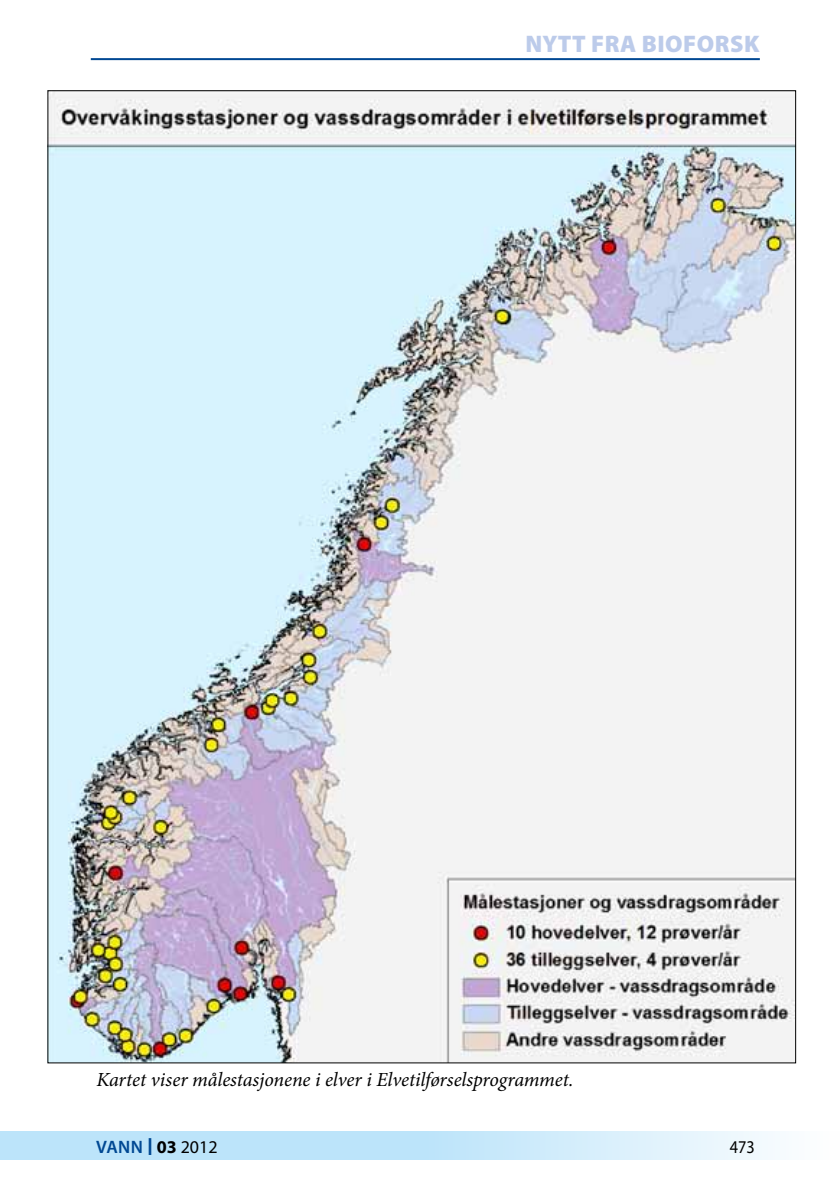
<style>
.page{position:relative;width:840px;height:1191px;background:#fff}
.page>*{position:absolute;margin:0;border:0;box-sizing:border-box;transform-origin:0 0}
.t1{font:900 24px "Myriad Pro";letter-spacing:.02em;color:#bccbea}
.t2{font:italic 20px "Minion Pro";letter-spacing:-.005em;color:#000}
.t3{font:600 18px "Myriad Pro";color:#004893}
.t4{font:18px "Myriad Pro";color:#000;scale:.9 1}
.s1{font-size:25px}
.s2{font-weight:700;color:#000}
.s3{font-weight:400;color:#000}
</style>
<div class="page">
<svg style="left:0;top:1131px;width:773px;height:29px;background:#c8e8fa"></svg>
<hr style="left:91px;top:58px;width:668px;height:2px;background:#004893">
<img style="left:49px;top:92px;width:744px;height:969px">
<p class="t1" style="left:525px;top:30px;width:235px">NYTT FRA BIOFORSK</p>
<p class="t2" style="left:96px;top:1065px;width:478px">Kartet viser målestasjonene i elver i Elvetilførselsprogrammet.</p>
<p class="t3" style="left:96px;top:1135px;width:123px">VANN <span class="s1">I</span> <span class="s2">03</span> <span class="s3">2012</span></p>
<p class="t4" style="left:729px;top:1136px;width:29px">473</p>
</div>
